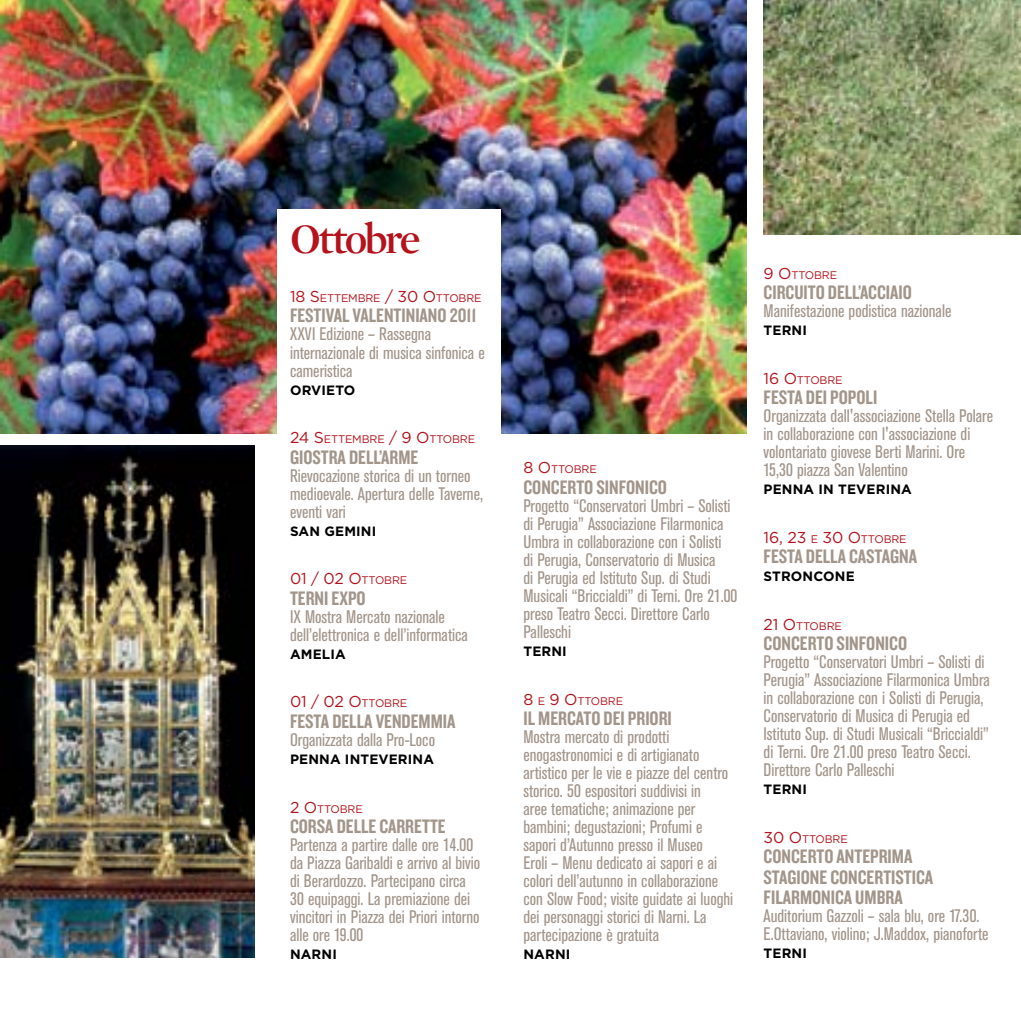
<style>
.page{position:relative;width:1021px;height:1021px;background:#fff}
.page>*{position:absolute;margin:0;border:0;box-sizing:border-box;transform-origin:0 0}
.t1{font:600 42.75px "Mercury Display";letter-spacing:-.06em;color:#b5121b}
.t2{font:20.25px/20.2px "Knockout HTF49 Liteweight";color:#a2958a}
.t3{font:condensed 18px/18px "Akzidenz Grotesk BE";color:#a2958a}
.t4{font:15.75px "Gotham HTF";letter-spacing:-.015em;color:#b5121b}
.t5{font:700 13.5px "Gotham HTF";letter-spacing:.01em;color:#000}
.t6{font:11.03px "Gotham HTF";letter-spacing:-.015em;color:#b5121b}
.s1{font-size:15.75px}
.s2{font-size:11.03px}
</style>
<div class="page">
<img style="left:0;top:0;width:746px;height:434px">
<div style="left:277px;top:209px;width:223px;height:774px;background:#fff"></div>
<img style="left:763px;top:0;width:257px;height:234px">
<img style="left:0;top:445px;width:255px;height:512px">
<h1 class="t1" style="left:290px;top:214px;width:132px">Ottobre</h1>
<p class="t6" style="left:290px;top:292px;width:193px"><span class="s1">18 S</span>ETTEMBRE <span class="s1">/ 30 O</span>TTOBRE</p>
<p class="t2" style="left:290px;top:306px;width:188px">FESTIVAL VALENTINIANO 2011</p>
<p class="t3" style="left:290px;top:325px;width:196px">XXVI Edizione – Rassegna internazionale di musica sinfonica e cameristica</p>
<p class="t5" style="left:290px;top:382px;width:67px">ORVIETO</p>
<p class="t6" style="left:290px;top:433px;width:186px"><span class="s1">24 S</span>ETTEMBRE <span class="s1">/ 9 O</span>TTOBRE</p>
<p class="t2" style="left:290px;top:447px;width:128px">GIOSTRA DELL’ARME</p>
<p class="t3" style="left:290px;top:466px;width:194px">Rievocazione storica di un torneo medioevale. Apertura delle Taverne, eventi vari</p>
<p class="t5" style="left:290px;top:523px;width:88px">SAN GEMINI</p>
<p class="t4" style="left:290px;top:570px;width:119px">01 / 02 O<span class="s2">TTOBRE</span></p>
<p class="t2" style="left:290px;top:588px;width:76px">TERNI EXPO</p>
<p class="t3" style="left:290px;top:607px;width:179px">IX Mostra Mercato nazionale dell’elettronica e dell’informatica</p>
<p class="t5" style="left:290px;top:646px;width:57px">AMELIA</p>
<p class="t4" style="left:290px;top:693px;width:119px">01 / 02 O<span class="s2">TTOBRE</span></p>
<p class="t2" style="left:290px;top:711px;width:17px">FESTA</p>
<p class="t2" style="left:332px;top:711px;width:18px">DELLA</p>
<p class="t2" style="left:375px;top:711px;width:74px">VENDEMMIA</p>
<p class="t3" style="left:290px;top:730px;width:146px">Organizzata dalla Pro-Loco</p>
<p class="t5" style="left:290px;top:751px;width:145px">PENNA INTEVERINA</p>
<p class="t6" style="left:290px;top:802px;width:74px"><span class="s1">2 O</span>TTOBRE</p>
<p class="t2" style="left:290px;top:816px;width:157px">CORSA DELLE CARRETTE</p>
<p class="t3" style="left:290px;top:835px;width:192px">Partenza a partire dalle ore 14.00 da Piazza Garibaldi e arrivo al bivio di Berardozzo. Partecipano circa<br>30 equipaggi. La premiazione dei vincitori in Piazza dei Priori intorno alle ore 19.00</p>
<p class="t5" style="left:290px;top:946px;width:48px">NARNI</p>
<p class="t6" style="left:523px;top:463px;width:75px"><span class="s1">8 O</span>TTOBRE</p>
<p class="t2" style="left:523px;top:477px;width:143px">CONCERTO SINFONICO</p>
<p class="t3" style="left:523px;top:497px;width:215px">Progetto “Conservatori Umbri – Solisti di Perugia” Associazione Filarmonica Umbra in collaborazione con i Solisti<br>di Perugia, Conservatorio di Musica<br>di Perugia ed Istituto Sup. di Studi Musicali “Briccialdi” di Terni. Ore 21.00 preso Teatro Secci. Direttore Carlo Palleschi</p>
<p class="t5" style="left:523px;top:643px;width:45px">TERNI</p>
<p class="t6" style="left:523px;top:694px;width:101px"><span class="s1">8</span> E <span class="s1">9 O</span>TTOBRE</p>
<p class="t2" style="left:523px;top:708px;width:148px">IL MERCATO DEI PRIORI</p>
<p class="t3" style="left:523px;top:728px;width:211px">Mostra mercato di prodotti enogastronomici e di artigianato artistico per le vie e piazze del centro storico. 50 espositori suddivisi in<br>aree tematiche; animazione per bambini; degustazioni; Profumi e sapori d’Autunno presso il Museo<br>Eroli – Menu dedicato ai sapori e ai colori dell’autunno in collaborazione con Slow Food; visite guidate ai luoghi dei personaggi storici di Narni. La partecipazione è gratuita</p>
<p class="t5" style="left:523px;top:946px;width:48px">NARNI</p>
<p class="t6" style="left:763px;top:269px;width:75px"><span class="s1">9 O</span>TTOBRE</p>
<p class="t2" style="left:763px;top:283px;width:130px">CIRCUITO DELL’ACCIAIO</p>
<p class="t3" style="left:763px;top:302px;width:189px">Manifestazione podistica nazionale</p>
<p class="t5" style="left:763px;top:322px;width:45px">TERNI</p>
<p class="t6" style="left:763px;top:374px;width:80px"><span class="s1">16 O</span>TTOBRE</p>
<p class="t2" style="left:763px;top:388px;width:17px">FESTA</p>
<p class="t2" style="left:806px;top:388px;width:58px">DEI POPOLI</p>
<p class="t3" style="left:763px;top:407px;width:231px">Organizzata dall'associazione Stella Polare in collaborazione con l'associazione di volontariato giovese Berti Marini. Ore 15,30 piazza San Valentino</p>
<p class="t5" style="left:763px;top:481px;width:150px">PENNA IN TEVERINA</p>
<p class="t4" style="left:763px;top:528px;width:144px">16, 23 <span class="s2">E</span> 30 O<span class="s2">TTOBRE</span></p>
<p class="t2" style="left:763px;top:547px;width:17px">FESTA</p>
<p class="t2" style="left:806px;top:547px;width:18px">DELLA</p>
<p class="t2" style="left:849px;top:547px;width:60px">CASTAGNA</p>
<p class="t5" style="left:763px;top:568px;width:93px">STRONCONE</p>
<p class="t6" style="left:763px;top:620px;width:80px"><span class="s1">21 O</span>TTOBRE</p>
<p class="t2" style="left:763px;top:634px;width:143px">CONCERTO SINFONICO</p>
<p class="t3" style="left:763px;top:653px;width:228px">Progetto “Conservatori Umbri – Solisti di Perugia” Associazione Filarmonica Umbra in collaborazione con i Solisti di Perugia, Conservatorio di Musica di Perugia ed Istituto Sup. di Studi Musicali “Briccialdi” di Terni. Ore 21.00 preso Teatro Secci.<br>Direttore Carlo Palleschi</p>
<p class="t5" style="left:763px;top:781px;width:45px">TERNI</p>
<p class="t6" style="left:763px;top:833px;width:86px"><span class="s1">30 O</span>TTOBRE</p>
<p class="t2" style="left:763px;top:847px;width:150px">CONCERTO ANTEPRIMA<br>STAGIONE</p>
<p class="t2" style="left:830px;top:867px;width:61px">CONCERTISTI</p>
<p class="t2" style="left:916px;top:867px;width:18px">CA</p>
<p class="t2" style="left:763px;top:887px;width:140px">FILARMONICA UMBRA</p>
<p class="t3" style="left:763px;top:907px;width:226px">Auditorium Gazzoli – sala blu, ore 17.30.<br>E.Ottaviano, violino; J.Maddox, pianoforte</p>
<p class="t5" style="left:763px;top:945px;width:45px">TERNI</p>
</div>
